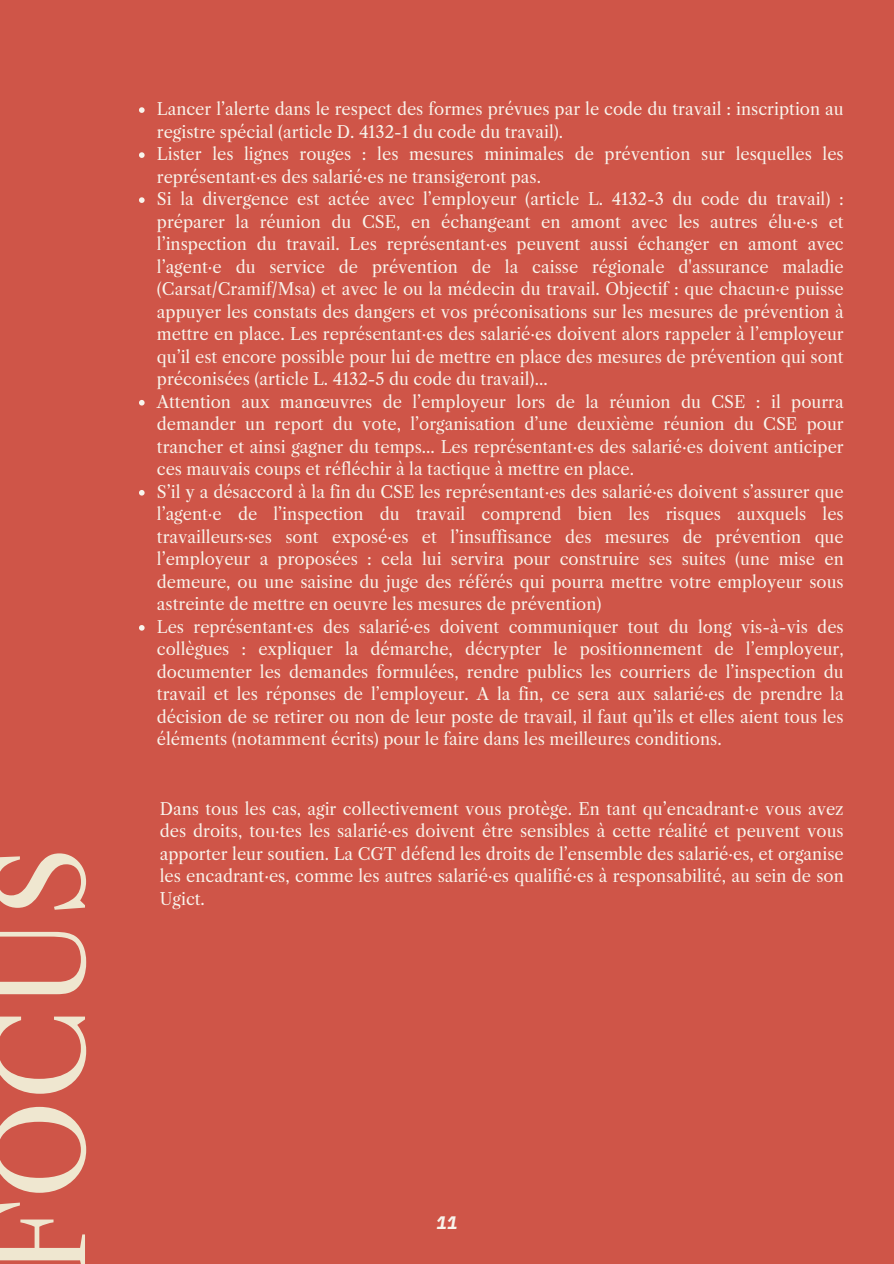
<style>
.page{position:relative;width:894px;height:1264px;background:#fff}
.page>*{position:absolute;margin:0;border:0;box-sizing:border-box;transform-origin:0 0}
.t1{font:118.2px "Libre Caslon Text";color:#efe7d0}
.t2{font:italic 700 18px "IBM Plex Mono";color:#f8f4ec}
.t3{font:16.5px/22.5px "Libre Caslon Text";color:#f8f4ec;text-align:justify}
</style>
<div class="page">
<div style="left:0;top:0;width:893px;height:1263px;background:#cf5548"></div>
<svg style="left:139px;top:107px;width:5px;height:6px"></svg>
<svg style="left:139px;top:152px;width:5px;height:6px"></svg>
<svg style="left:139px;top:197px;width:5px;height:6px"></svg>
<svg style="left:139px;top:400px;width:5px;height:5px"></svg>
<svg style="left:139px;top:490px;width:5px;height:5px"></svg>
<svg style="left:139px;top:625px;width:5px;height:5px"></svg>
<p class="t1" style="left:-30px;top:1276px;width:431px;rotate:-90deg">FOCUS</p>
<h1 class="t3" style="left:157px;top:98px;width:688px">Lancer l’alerte dans le respect des formes prévues par le code du travail : inscription au registre spécial (article D. 4132-1 du code du travail).</h1>
<p class="t3" style="left:157px;top:143px;width:688px">Lister les lignes rouges : les mesures minimales de prévention sur lesquelles les représentant·es des salarié·es ne transigeront pas.</p>
<p class="t3" style="left:157px;top:188px;width:688px">Si la divergence est actée avec l’employeur (article L. 4132-3 du code du travail) : préparer la réunion du CSE, en échangeant en amont avec les autres élu·e·s et l’inspection du travail. Les représentant·es peuvent aussi échanger en amont avec l’agent·e du service de prévention de la caisse régionale d'assurance maladie (Carsat/Cramif/Msa) et avec le ou la médecin du travail. Objectif : que chacun·e puisse appuyer les constats des dangers et vos préconisations sur les mesures de prévention à mettre en place. Les représentant·es des salarié·es doivent alors rappeler à l’employeur qu’il est encore possible pour lui de mettre en place des mesures de prévention qui sont préconisées (article L. 4132-5 du code du travail)...</p>
<p class="t3" style="left:157px;top:390px;width:688px">Attention aux manœuvres de l’employeur lors de la réunion du CSE : il pourra demander un report du vote, l’organisation d’une deuxième réunion du CSE pour trancher et ainsi gagner du temps... Les représentant·es des salarié·es doivent anticiper ces mauvais coups et réfléchir à la tactique à mettre en place.</p>
<p class="t3" style="left:157px;top:480px;width:688px">S’il y a désaccord à la fin du CSE les représentant·es des salarié·es doivent s’assurer que l’agent·e de l’inspection du travail comprend bien les risques auxquels les travailleurs·ses sont exposé·es et l’insuffisance des mesures de prévention que l’employeur a proposées : cela lui servira pour construire ses suites (une mise en demeure, ou une saisine du juge des référés qui pourra mettre votre employeur sous astreinte de mettre en oeuvre les mesures de prévention)</p>
<p class="t3" style="left:157px;top:615px;width:688px">Les représentant·es des salarié·es doivent communiquer tout du long vis-à-vis des collègues : expliquer la démarche, décrypter le positionnement de l’employeur, documenter les demandes formulées, rendre publics les courriers de l’inspection du travail et les réponses de l’employeur. A la fin, ce sera aux salarié·es de prendre la décision de se retirer ou non de leur poste de travail, il faut qu’ils et elles aient tous les éléments (notamment écrits) pour le faire dans les meilleures conditions.</p>
<p class="t3" style="left:160px;top:797px;width:685px">Dans tous les cas, agir collectivement vous protège. En tant qu’encadrant·e vous avez des droits, tou·tes les salarié·es doivent être sensibles à cette réalité et peuvent vous apporter leur soutien. La CGT défend les droits de l’ensemble des salarié·es, et organise les encadrant·es, comme les autres salarié·es qualifié·es à responsabilité, au sein de son Ugict.</p>
<p class="t2" style="left:436px;top:1210px;width:23px">11</p>
</div>
